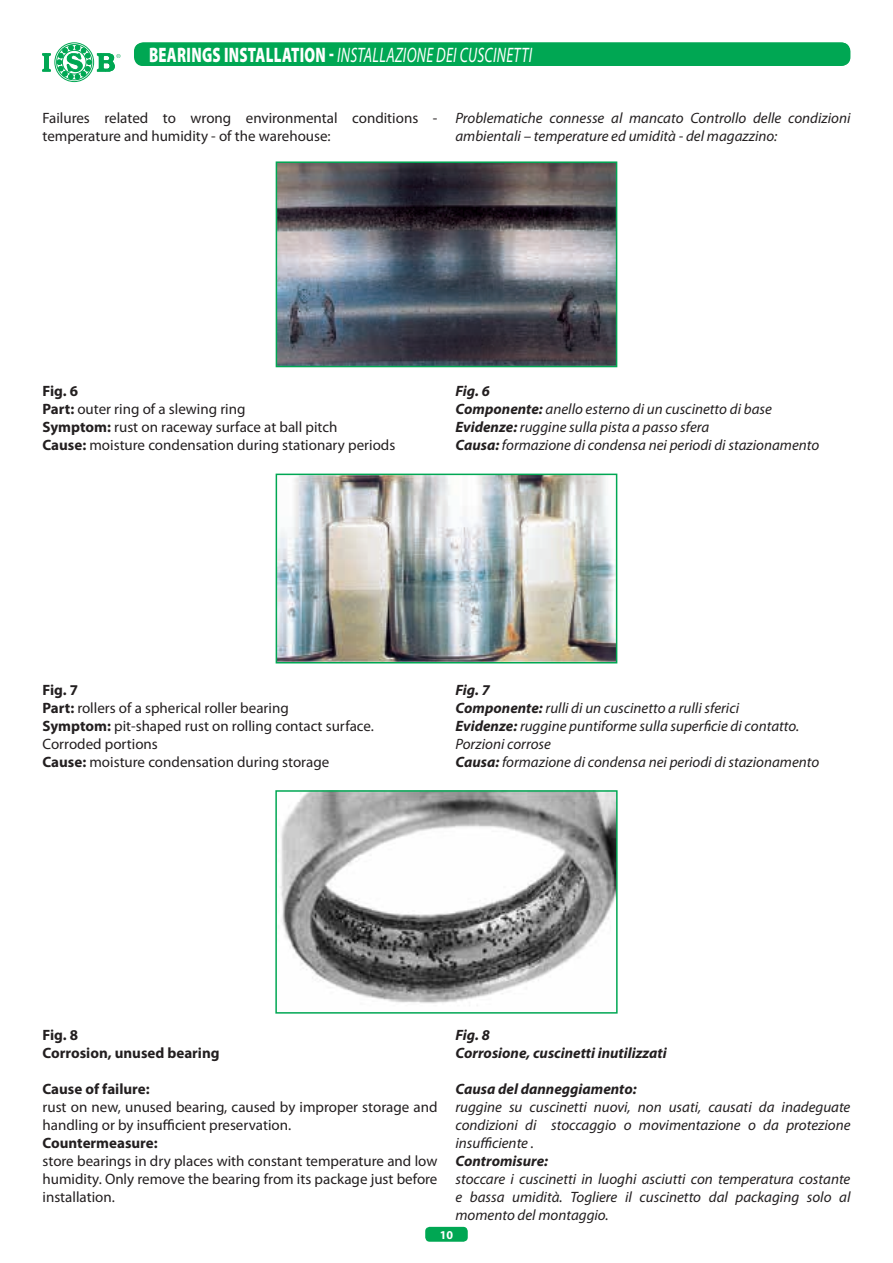
<style>
.page{position:relative;width:893px;height:1263px;background:#fff}
.page>*{position:absolute;margin:0;border:0;box-sizing:border-box;transform-origin:0 0}
.t1{font:italic 21px "Myriad Pro";letter-spacing:.02em;color:#fff;scale:.7 1}
.t2{font:italic 15px/18px "Myriad Pro";color:#231f20}
.t3{font:15px/18px "Myriad Pro";color:#231f20}
.t4{font:italic 700 15px/18px "Myriad Pro";color:#231f20}
.t5{font:700 15px/18px "Myriad Pro";color:#231f20}
.t6{font:700 12px "Myriad Pro";color:#fff}
.s1{font-weight:900;font-style:normal}
.s2{font-weight:700}
</style>
<div class="page">
<svg style="left:42px;top:42px;width:79px;height:40px"></svg>
<div style="left:425px;top:1227px;width:43px;height:15px;background:#00a753;border-radius:4px"></div>
<div style="left:135px;top:43px;width:715px;height:23px;background:#00a753;border-radius:9px"></div>
<img style="left:279px;top:164px;width:335px;height:200px">
<div style="left:276px;top:161px;width:341px;height:206px;border:2px solid #00a753"></div>
<img style="left:279px;top:477px;width:335px;height:183px">
<div style="left:276px;top:474px;width:341px;height:189px;border:2px solid #00a753"></div>
<img style="left:280px;top:793px;width:335px;height:211px">
<div style="left:275px;top:790px;width:343px;height:223px;border:2px solid #00a753"></div>
<h1 class="t1" style="left:149px;top:44px;width:549px"><span class="s1">BEARINGS INSTALLATION -</span> INSTALLAZIONE DEI CUSCINETTI</h1>
<p class="t3" style="left:43px;top:108px;width:396px">Failures related to wrong environmental conditions - temperature and humidity - of the warehouse:</p>
<p class="t2" style="left:455px;top:109px;width:396px">Problematiche connesse al mancato Controllo delle condizioni ambientali – temperature ed umidità - del magazzino:</p>
<p class="t3" style="left:43px;top:382px;width:354px"><span class="s2">Fig. 6<br>Part:</span> outer ring of a slewing ring<br><span class="s2">Symptom:</span> rust on raceway surface at ball pitch<br><span class="s2">Cause:</span> moisture condensation during stationary periods</p>
<p class="t2" style="left:455px;top:382px;width:365px"><span class="s2">Fig. 6<br>Componente:</span> anello esterno di un cuscinetto di base <span class="s2">Evidenze:</span> ruggine sulla pista a passo sfera<br><span class="s2">Causa:</span> formazione di condensa nei periodi di stazionamento</p>
<p class="t3" style="left:43px;top:681px;width:333px"><span class="s2">Fig. 7<br>Part:</span> rollers of a spherical roller bearing<br><span class="s2">Symptom:</span> pit-shaped rust on rolling contact surface.<br>Corroded portions<br><span class="s2">Cause:</span> moisture condensation during storage</p>
<p class="t2" style="left:455px;top:681px;width:365px"><span class="s2">Fig. 7<br>Componente:</span> rulli di un cuscinetto a rulli sferici<br><span class="s2">Evidenze:</span> ruggine puntiforme sulla superficie di contatto.<br>Porzioni corrose<br><span class="s2">Causa:</span> formazione di condensa nei periodi di stazionamento</p>
<p class="t5" style="left:43px;top:1026px;width:179px">Fig. 8<br>Corrosion, unused bearing</p>
<p class="t5" style="left:43px;top:1080px;width:109px">Cause of failure:</p>
<p class="t3" style="left:43px;top:1098px;width:396px">rust on new, unused bearing, caused by improper storage and handling or by insufficient preservation.</p>
<p class="t5" style="left:43px;top:1134px;width:117px">Countermeasure:</p>
<p class="t3" style="left:43px;top:1152px;width:396px;text-align:justify">store bearings in dry places with constant temperature and low humidity. Only remove the bearing from its package just before installation.</p>
<p class="t4" style="left:455px;top:1026px;width:213px">Fig. 8<br>Corrosione, cuscinetti inutilizzati</p>
<p class="t4" style="left:455px;top:1080px;width:183px">Causa del danneggiamento:</p>
<p class="t2" style="left:455px;top:1099px;width:396px;text-align:justify">ruggine su cuscinetti nuovi, non usati, causati da inadeguate condizioni di stoccaggio o movimentazione o da protezione insufficiente .</p>
<p class="t4" style="left:455px;top:1152px;width:94px">Contromisure:</p>
<p class="t2" style="left:455px;top:1171px;width:396px;text-align:justify">stoccare i cuscinetti in luoghi asciutti con temperatura costante e bassa umidità. Togliere il cuscinetto dal packaging solo al momento del montaggio.</p>
<p class="t6" style="left:440px;top:1227px;width:15px">10</p>
</div>
